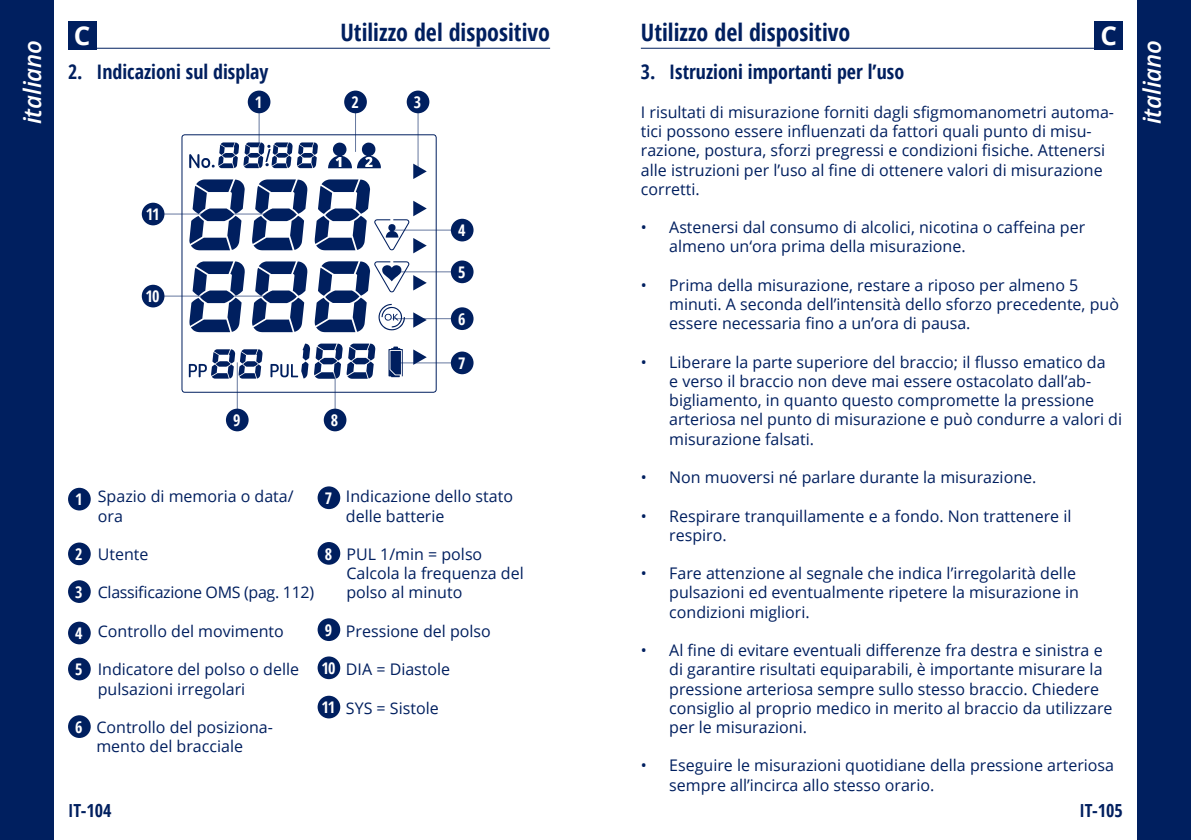
<style>
.page{position:relative;width:1191px;height:840px;background:#fff}
.page>*{position:absolute;margin:0;border:0;box-sizing:border-box;transform-origin:0 0}
.t1{font:700 26px "Open Sans";color:#fff}
.t2{font:700 condensed 24px "Open Sans";color:#001f5f}
.t3{font:italic 600 24px "Open Sans";color:#fff}
.t4{font:700 condensed 20px "Open Sans";color:#001f5f}
.t5{font:700 condensed 18px "Open Sans";color:#001f5f}
.t6{font:16px/19.2px "Open Sans";color:#001f5f}
.t7{font:16px "Open Sans";letter-spacing:-.02em;color:#001f5f}
.t8{font:700 condensed 16px "Open Sans";letter-spacing:-.055em;color:#fff}
</style>
<div class="page">
<div style="left:1137px;top:0;width:54px;height:839px;background:#001f5f"></div>
<div style="left:0;top:0;width:54px;height:839px;background:#001f5f"></div>
<hr style="left:641px;top:48px;width:482px;height:1px;background:#001f5f">
<hr style="left:68px;top:48px;width:482px;height:1px;background:#001f5f">
<div style="left:1094px;top:21px;width:29px;height:28px;background:#001f5f"></div>
<div style="left:68px;top:21px;width:28px;height:28px;background:#001f5f"></div>
<div style="left:68px;top:487px;width:23px;height:23px;background:#001f5f;border-radius:50%"></div>
<div style="left:68px;top:714px;width:23px;height:23px;background:#001f5f;border-radius:50%"></div>
<div style="left:68px;top:542px;width:23px;height:23px;background:#001f5f;border-radius:50%"></div>
<div style="left:317px;top:486px;width:23px;height:23px;background:#001f5f;border-radius:50%"></div>
<div style="left:68px;top:580px;width:23px;height:22px;background:#001f5f;border-radius:50%"></div>
<div style="left:68px;top:621px;width:23px;height:23px;background:#001f5f;border-radius:50%"></div>
<div style="left:317px;top:695px;width:23px;height:23px;background:#001f5f;border-radius:50%"></div>
<div style="left:317px;top:541px;width:23px;height:23px;background:#001f5f;border-radius:50%"></div>
<div style="left:317px;top:618px;width:23px;height:22px;background:#001f5f;border-radius:50%"></div>
<div style="left:317px;top:656px;width:23px;height:22px;background:#001f5f;border-radius:50%"></div>
<div style="left:68px;top:657px;width:23px;height:23px;background:#001f5f;border-radius:50%"></div>
<hr style="left:334px;top:362px;width:1px;height:54px;background:#66789f">
<hr style="left:237px;top:362px;width:1px;height:54px;background:#66789f">
<hr style="left:355px;top:109px;width:1px;height:43px;background:#66789f">
<hr style="left:259px;top:109px;width:1px;height:43px;background:#66789f">
<hr style="left:417px;top:109px;width:1px;height:59px;background:#66789f">
<hr style="left:391px;top:229px;width:63px;height:1px;background:#66789f">
<hr style="left:160px;top:213px;width:114px;height:1px;background:#66789f">
<hr style="left:162px;top:295px;width:131px;height:1px;background:#66789f">
<hr style="left:392px;top:318px;width:64px;height:1px;background:#66789f">
<hr style="left:391px;top:271px;width:64px;height:1px;background:#66789f">
<hr style="left:397px;top:362px;width:59px;height:1px;background:#66789f">
<svg style="left:413px;top:349px;width:14px;height:15px"></svg>
<svg style="left:189px;top:261px;width:56px;height:71px"></svg>
<svg style="left:252px;top:261px;width:55px;height:71px"></svg>
<svg style="left:189px;top:349px;width:73px;height:29px"></svg>
<svg style="left:270px;top:343px;width:105px;height:35px"></svg>
<svg style="left:388px;top:346px;width:15px;height:31px"></svg>
<svg style="left:189px;top:142px;width:238px;height:111px"></svg>
<svg style="left:315px;top:261px;width:112px;height:71px"></svg>
<div style="left:181px;top:134px;width:256px;height:258px;border:1px solid #001f5f;border-radius:3px"></div>
<div style="left:248px;top:90px;width:22px;height:23px;background:#001f5f;border-radius:50%"></div>
<div style="left:344px;top:90px;width:23px;height:23px;background:#001f5f;border-radius:50%"></div>
<div style="left:407px;top:90px;width:22px;height:23px;background:#001f5f;border-radius:50%"></div>
<div style="left:451px;top:260px;width:22px;height:23px;background:#001f5f;border-radius:50%"></div>
<div style="left:451px;top:307px;width:22px;height:23px;background:#001f5f;border-radius:50%"></div>
<div style="left:451px;top:219px;width:22px;height:22px;background:#001f5f;border-radius:50%"></div>
<div style="left:451px;top:351px;width:22px;height:23px;background:#001f5f;border-radius:50%"></div>
<div style="left:324px;top:408px;width:22px;height:23px;background:#001f5f;border-radius:50%"></div>
<div style="left:226px;top:408px;width:23px;height:23px;background:#001f5f;border-radius:50%"></div>
<div style="left:142px;top:284px;width:22px;height:23px;background:#001f5f;border-radius:50%"></div>
<div style="left:142px;top:202px;width:22px;height:23px;background:#001f5f;border-radius:50%"></div>
<h1 class="t1" style="left:74px;top:17px;width:18px">C</h1>
<h2 class="t2" style="left:340px;top:16px;width:211px">Utilizzo del dispositivo</h2>
<h2 class="t2" style="left:641px;top:16px;width:211px">Utilizzo del dispositivo</h2>
<h1 class="t1" style="left:1100px;top:17px;width:18px">C</h1>
<p class="t4" style="left:68px;top:58px;width:202px">2. Indicazioni sul display</p>
<p class="t4" style="left:641px;top:58px;width:265px">3. Istruzioni importanti per l’uso</p>
<h2 class="t3" style="left:16px;top:124px;width:86px;rotate:-90deg">italiano</h2>
<h2 class="t3" style="left:1135px;top:124px;width:86px;rotate:-90deg">italiano</h2>
<p class="t8" style="left:255px;top:91px;width:9px">1</p>
<p class="t8" style="left:351px;top:91px;width:9px">2</p>
<p class="t8" style="left:414px;top:91px;width:9px">3</p>
<p class="t6" style="left:641px;top:102px;width:475px">I risultati di misurazione forniti dagli sfigmomanometri automa&shy;tici possono essere influenzati da fattori quali punto di misu&shy;razione, postura, sforzi pregressi e condizioni fisiche. Attenersi alle istruzioni per l’uso al fine di ottenere valori di misurazione corretti.</p>
<p class="t6" style="left:669px;top:217px;width:417px;text-indent:-28px">• Astenersi dal consumo di alcolici, nicotina o caffeina per almeno un‘ora prima della misurazione.</p>
<p class="t6" style="left:669px;top:275px;width:451px;text-indent:-28px">• Prima della misurazione, restare a riposo per almeno 5 minuti. A seconda dell’intensità dello sforzo precedente, può essere necessaria fino a un’ora di pausa.</p>
<p class="t6" style="left:669px;top:352px;width:454px;text-indent:-28px">• Liberare la parte superiore del braccio; il flusso ematico da<br>e verso il braccio non deve mai essere ostacolato dall’ab&shy;bigliamento, in quanto questo compromette la pressione arteriosa nel punto di misurazione e può condurre a valori di misurazione falsati.</p>
<p class="t8" style="left:146px;top:203px;width:15px">11</p>
<p class="t8" style="left:458px;top:219px;width:9px">4</p>
<p class="t8" style="left:458px;top:261px;width:9px">5</p>
<p class="t8" style="left:458px;top:307px;width:9px">6</p>
<p class="t8" style="left:146px;top:285px;width:16px">10</p>
<p class="t8" style="left:458px;top:352px;width:9px">7</p>
<p class="t8" style="left:233px;top:409px;width:9px">9</p>
<p class="t8" style="left:331px;top:409px;width:9px">8</p>
<p class="t8" style="left:75px;top:488px;width:9px">1</p>
<p class="t8" style="left:75px;top:542px;width:9px">2</p>
<p class="t8" style="left:75px;top:580px;width:9px">3</p>
<p class="t8" style="left:75px;top:621px;width:9px">4</p>
<p class="t6" style="left:98px;top:486px;width:197px">Spazio di memoria o data/ ora</p>
<p class="t8" style="left:325px;top:486px;width:9px">7</p>
<p class="t6" style="left:98px;top:544px;width:52px">Utente</p>
<p class="t7" style="left:98px;top:581px;width:218px">Classificazione OMS (pag. 112)</p>
<p class="t8" style="left:325px;top:542px;width:9px">8</p>
<p class="t6" style="left:98px;top:620px;width:187px">Controllo del movimento</p>
<p class="t8" style="left:325px;top:618px;width:9px">9</p>
<p class="t8" style="left:75px;top:657px;width:9px">5</p>
<p class="t8" style="left:321px;top:656px;width:16px">10</p>
<p class="t6" style="left:98px;top:659px;width:203px">Indicatore del polso o delle pulsazioni irregolari</p>
<p class="t8" style="left:75px;top:715px;width:9px">6</p>
<p class="t6" style="left:96px;top:716px;width:178px">Controllo del posiziona&shy;mento del bracciale</p>
<p class="t8" style="left:321px;top:695px;width:15px">11</p>
<p class="t6" style="left:346px;top:486px;width:169px">Indicazione dello stato delle batterie</p>
<p class="t6" style="left:346px;top:544px;width:179px">PUL 1/min = polso<br>Calcola la frequenza del polso al minuto</p>
<p class="t6" style="left:346px;top:620px;width:146px">Pressione del polso</p>
<p class="t6" style="left:346px;top:659px;width:106px">DIA = Diastole</p>
<p class="t6" style="left:346px;top:697px;width:94px">SYS = Sistole</p>
<p class="t6" style="left:641px;top:467px;width:397px">• Non muoversi né parlare durante la misurazione.</p>
<p class="t6" style="left:669px;top:505px;width:404px;text-indent:-28px">• Respirare tranquillamente e a fondo. Non trattenere il respiro.</p>
<p class="t6" style="left:669px;top:563px;width:411px;text-indent:-28px">• Fare attenzione al segnale che indica l’irregolarità delle pulsazioni ed eventualmente ripetere la misurazione in condizioni migliori.</p>
<p class="t6" style="left:669px;top:640px;width:445px;text-indent:-28px">• Al fine di evitare eventuali differenze fra destra e sinistra e di garantire risultati equiparabili, è importante misurare la pressione arteriosa sempre sullo stesso braccio. Chiedere consiglio al proprio medico in merito al braccio da utilizzare per le misurazioni.</p>
<p class="t6" style="left:669px;top:755px;width:446px;text-indent:-28px">• Eseguire le misurazioni quotidiane della pressione arteriosa sempre all’incirca allo stesso orario.</p>
<p class="t5" style="left:68px;top:797px;width:45px">IT-104</p>
<p class="t5" style="left:1079px;top:797px;width:45px">IT-105</p>
</div>
